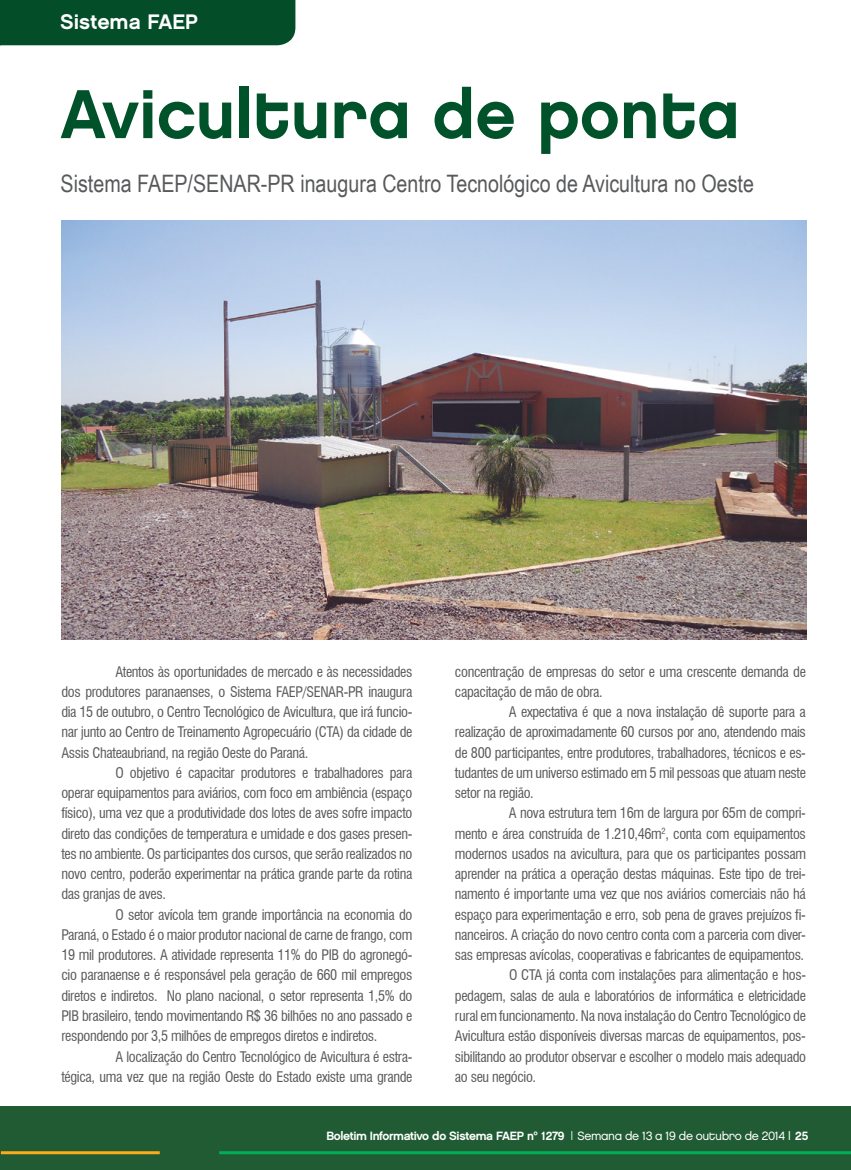
<style>
.page{position:relative;width:851px;height:1170px;background:#fff}
.page>*{position:absolute;margin:0;border:0;box-sizing:border-box;transform-origin:0 0}
.t1{font:69px "Chalet New York Nineteen Eighty";color:#00522a}
.t2{font:24px "Arial Narrow";color:#58595b}
.t3{font:21px "Chalet New York Nineteen Sixty";color:#fff}
.t4{font:condensed 14.25px/20.2px "Swiss 721 BT";letter-spacing:-.025em;color:#58595b;text-align:justify}
.t5{font:12px "Chalet New York Nineteen Sixty";letter-spacing:-.03em;color:#fff}
.s1{font-family:"Chalet London Nineteen Eighty"}
</style>
<div class="page">
<div style="left:0;top:1106px;width:850px;height:63px;background:#205b34"></div>
<hr style="left:1px;top:1151px;width:159px;height:3px;background:#fbac18">
<hr style="left:219px;top:1151px;width:631px;height:3px;background:#00b055">
<div style="left:0;top:0;width:295px;height:45px;background:#044d29"></div>
<img style="left:61px;top:220px;width:744px;height:419px">
<h3 class="t3" style="left:60px;top:9px;width:139px">Sistema FAEP</h3>
<h1 class="t1" style="left:60px;top:72px;width:681px">Avicultura de ponta</h1>
<h2 class="t2" style="left:61px;top:166px;width:694px">Sistema FAEP/SENAR-PR inaugura Centro Tecnológico de Avicultura no Oeste</h2>
<p class="t4" style="left:61px;top:661px;width:352px;text-indent:54px">Atentos às oportunidades de mercado e às necessidades dos produtores paranaenses, o Sistema FAEP/SENAR-PR inaugura dia 15 de outubro, o Centro Tecnológico de Avicultura, que irá funcio&shy;nar junto ao Centro de Treinamento Agropecuário (CTA) da cidade de Assis Chateaubriand, na região Oeste do Paraná.</p>
<p class="t4" style="left:61px;top:762px;width:352px;text-indent:54px">O objetivo é capacitar produtores e trabalhadores para operar equipamentos para aviários, com foco em ambiência (espaço físico), uma vez que a produtividade dos lotes de aves sofre impacto direto das condições de temperatura e umidade e dos gases presen&shy;tes no ambiente. Os participantes dos cursos, que serão realizados no novo centro, poderão experimentar na prática grande parte da rotina das granjas de aves.</p>
<p class="t4" style="left:61px;top:904px;width:352px;text-indent:54px">O setor avícola tem grande importância na economia do Paraná, o Estado é o maior produtor nacional de carne de frango, com 19 mil produtores. A atividade representa 11% do PIB do agronegó&shy;cio paranaense e é responsável pela geração de 660 mil empregos diretos e indiretos. No plano nacional, o setor representa 1,5% do PIB brasileiro, tendo movimentando R$ 36 bilhões no ano passado e respondendo por 3,5 milhões de empregos diretos e indiretos.</p>
<p class="t4" style="left:61px;top:1046px;width:352px;text-align:right">A localização do Centro Tecnológico de Avicultura é estra-<br>tégica, uma vez que na região Oeste do Estado existe uma grande</p>
<p class="t4" style="left:455px;top:661px;width:352px">concentração de empresas do setor e uma crescente demanda de capacitação de mão de obra.</p>
<p class="t4" style="left:455px;top:701px;width:352px;text-indent:54px">A expectativa é que a nova instalação dê suporte para a realização de aproximadamente 60 cursos por ano, atendendo mais de 800 participantes, entre produtores, trabalhadores, técnicos e es&shy;tudantes de um universo estimado em 5 mil pessoas que atuam neste setor na região.</p>
<p class="t4" style="left:509px;top:803px;width:298px">A nova estrutura tem 16m de largura por 65m de compri-</p>
<p class="t4" style="left:455px;top:823px;width:352px">mento e área construída de 1.210,46m<sup>2</sup>, conta com equipamentos</p>
<p class="t4" style="left:455px;top:843px;width:352px">modernos usados na avicultura, para que os participantes possam</p>
<p class="t4" style="left:455px;top:863px;width:352px">aprender na prática a operação destas máquinas. Este tipo de trei-</p>
<p class="t4" style="left:455px;top:884px;width:352px">namento é importante uma vez que nos aviários comerciais não há</p>
<p class="t4" style="left:455px;top:904px;width:352px">espaço para experimentação e erro, sob pena de graves prejuízos fi-</p>
<p class="t4" style="left:455px;top:924px;width:352px">nanceiros. A criação do novo centro conta com a parceria com diver-</p>
<p class="t4" style="left:455px;top:944px;width:351px">sas empresas avícolas, cooperativas e fabricantes de equipamentos.</p>
<p class="t4" style="left:509px;top:965px;width:298px">O CTA já conta com instalações para alimentação e hos-</p>
<p class="t4" style="left:455px;top:985px;width:352px">pedagem, salas de aula e laboratórios de informática e eletricidade</p>
<p class="t4" style="left:455px;top:1005px;width:352px">rural em funcionamento. Na nova instalação do Centro Tecnológico de</p>
<p class="t4" style="left:455px;top:1025px;width:352px">Avicultura estão disponíveis diversas marcas de equipamentos, pos-</p>
<p class="t4" style="left:455px;top:1046px;width:352px">sibilitando ao produtor observar e escolher o modelo mais adequado</p>
<p class="t4" style="left:455px;top:1066px;width:83px">ao seu negócio.</p>
<p class="t5" style="left:326px;top:1128px;width:483px">Boletim Informativo do Sistema FAEP nº 1279 | <span class="s1">Semana de 13 a 19 de outubro de 2014 |</span> 25</p>
</div>
